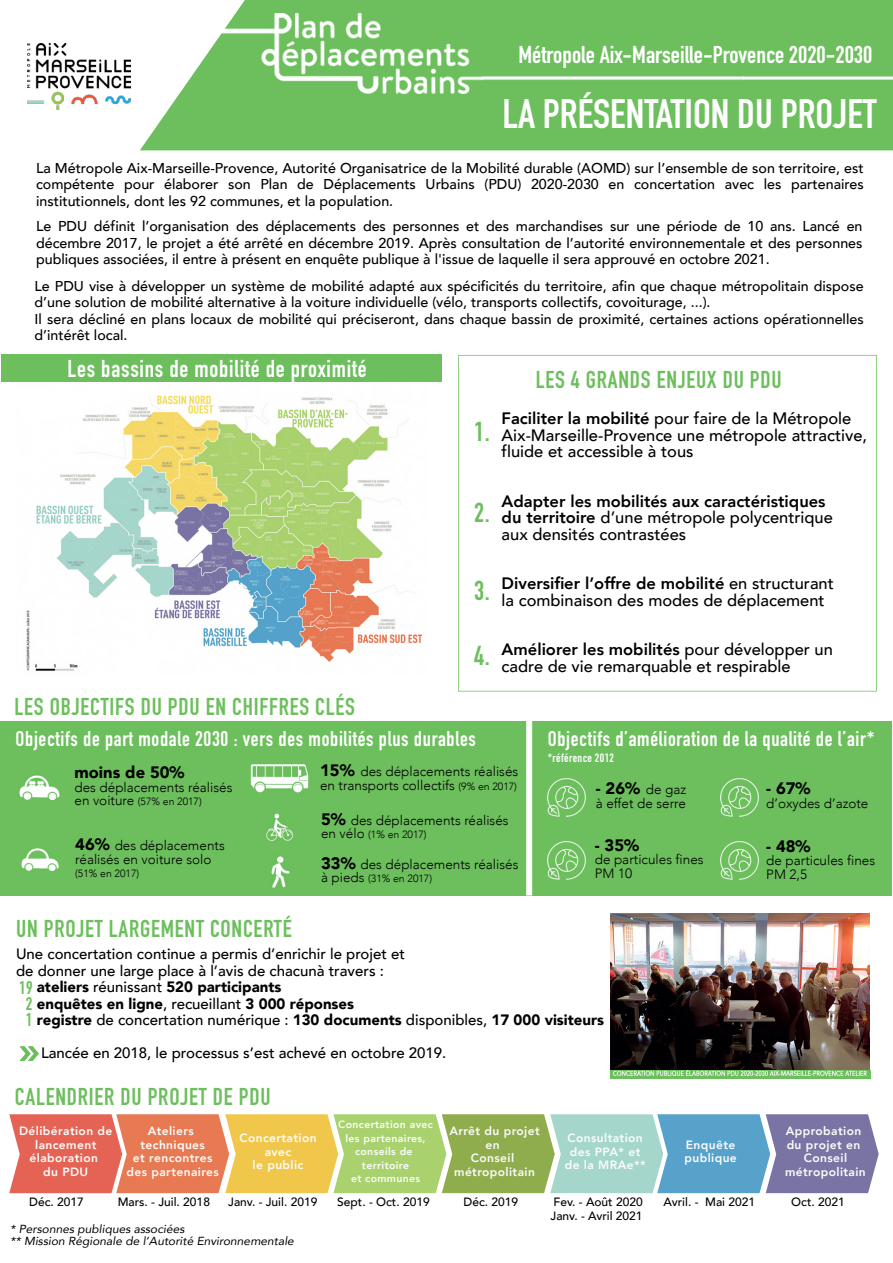
<style>
.page{position:relative;width:893px;height:1263px;background:#fff}
.page>*{position:absolute;margin:0;border:0;box-sizing:border-box;transform-origin:0 0}
.t1{font:700 40.5px "DIN Condensed";color:#fff}
.t2{font:700 27px "DIN Condensed";color:#6cbf5c}
.t3{font:700 24px "DIN Condensed";letter-spacing:.035em;color:#6cbf5c}
.t4{font:700 24px "DIN Condensed";color:#fff}
.t5{font:700 24px "DIN Condensed";letter-spacing:.035em;color:#fff}
.t6{font:700 21px "DIN Condensed";letter-spacing:.035em;color:#fff}
.t7{font:700 18px/16px "DIN Condensed";color:#6cbf5c;text-align:center}
.t8{font:500 16.5px/16.5px "Avenir";color:#000001}
.t9{font:800 16.5px/16.5px "Avenir";color:#000001}
.t10{font:900 16.5px "Avenir";color:#000001}
.t11{font:500 15px "Avenir";color:#000001}
.t12{font:900 15px "Avenir";color:#000001}
.t13{font:500 14.25px/16.5px "Avenir";color:#000001;text-align:justify}
.t14{font:300 13.5px/13.5px "Avenir";color:#000001}
.t15{font:800 12px/13.5px "Avenir";letter-spacing:.035em;color:#fbfcfa;text-align:center}
.t16{font:500 12px "Avenir";color:#000001}
.t17{font:700 12px "DIN Condensed";letter-spacing:.035em;color:#fff}
.t18{font:italic 11.7px/12px "Avenir";color:#000001}
.t19{font:300 10.5px "Avenir";color:#000001}
.t20{font:800 10.5px/13.5px "Avenir";letter-spacing:.035em;color:#fbfcfa;text-align:center}
.s1{font-weight:800}
.s2{font-weight:500}
.s3{font-size:13.5px}
.s4{font-weight:900;font-size:16.5px}
.s5{font-size:10.5px}
.s6{font-weight:900}
</style>
<div class="page">
<svg style="left:140px;top:0;width:753px;height:150px;background:#78c46a"></svg>
<img style="left:212px;top:14px;width:271px;height:79px">
<img style="left:483px;top:73px;width:410px;height:9px">
<img style="left:27px;top:44px;width:104px;height:66px">
<img style="left:26px;top:395px;width:397px;height:276px">
<div style="left:1px;top:355px;width:440px;height:27px;background:#6cbf5c"></div>
<svg style="left:458px;top:355px;width:419px;height:336px"></svg>
<div style="left:0;top:721px;width:892px;height:174px;background:#6cbf5c"></div>
<img style="left:251px;top:764px;width:58px;height:29px">
<img style="left:20px;top:775px;width:40px;height:25px">
<img style="left:266px;top:813px;width:28px;height:28px">
<img style="left:271px;top:856px;width:19px;height:31px">
<img style="left:22px;top:848px;width:36px;height:22px">
<div style="left:526px;top:719px;width:6px;height:176px;background:#fff"></div>
<img style="left:548px;top:779px;width:38px;height:37px">
<img style="left:548px;top:842px;width:38px;height:38px">
<img style="left:721px;top:779px;width:38px;height:37px">
<img style="left:721px;top:842px;width:38px;height:38px">
<img style="left:610px;top:914px;width:259px;height:156px">
<div style="left:611px;top:1070px;width:260px;height:8px;background:#6cbf5c"></div>
<img style="left:614px;top:1071px;width:253px;height:5px">
<img style="left:20px;top:1047px;width:19px;height:13px">
<svg style="left:9px;top:1114px;width:870px;height:79px;background:#b2a785"></svg>
<h3 class="t4" style="left:518px;top:46px;width:355px">Métropole Aix-Marseille-Provence 2020-2030</h3>
<h1 class="t1" style="left:503px;top:100px;width:376px">LA PRÉSENTATION DU PROJET</h1>
<p class="t13" style="left:36px;top:160px;width:829px">La Métropole Aix-Marseille-Provence, Autorité Organisatrice de la Mobilité durable (AOMD) sur l’ensemble de son territoire, est compétente pour élaborer son Plan de Déplacements Urbains (PDU) 2020-2030 en concertation avec les partenaires institutionnels, dont les 92 communes, et la population.</p>
<p class="t13" style="left:36px;top:218px;width:828px">Le PDU définit l’organisation des déplacements des personnes et des marchandises sur une période de 10 ans. Lancé en décembre 2017, le projet a été arrêté en décembre 2019. Après consultation de l’autorité environnementale et des personnes publiques associées, il entre à présent en enquête publique à l'issue de laquelle il sera approuvé en octobre 2021.</p>
<p class="t13" style="left:35px;top:278px;width:831px;text-align:left">Le PDU vise à développer un système de mobilité adapté aux spécificités du territoire, afin que chaque métropolitain dispose d’une solution de mobilité alternative à la voiture individuelle (vélo, transports collectifs, covoiturage, ...).<br>Il sera décliné en plans locaux de mobilité qui préciseront, dans chaque bassin de proximité, certaines actions opérationnelles d’intérêt local.</p>
<h3 class="t5" style="left:67px;top:359px;width:301px">Les bassins de mobilité de proximité</h3>
<h3 class="t3" style="left:536px;top:371px;width:248px">LES 4 GRANDS ENJEUX DU PDU</h3>
<p class="t8" style="left:502px;top:411px;width:367px"><span class="s1">Faciliter la mobilité</span> pour faire de la Métropole<br>Aix-Marseille-Provence une métropole attractive, fluide et accessible à tous</p>
<p class="t9" style="left:502px;top:493px;width:333px">Adapter les mobilités aux caractéristiques du territoire <span class="s2">d’une métropole polycentrique aux densités contrastées</span></p>
<p class="t8" style="left:502px;top:576px;width:334px"><span class="s1">Diversifier l’offre de mobilité</span> en structurant la combinaison des modes de déplacement</p>
<p class="t8" style="left:502px;top:642px;width:333px"><span class="s1">Améliorer les mobilités</span> pour développer un cadre de vie remarquable et respirable</p>
<h2 class="t2" style="left:474px;top:421px;width:17px">1.</h2>
<h2 class="t2" style="left:474px;top:502px;width:17px">2.</h2>
<h2 class="t2" style="left:474px;top:580px;width:17px">3.</h2>
<h2 class="t2" style="left:474px;top:646px;width:17px">4.</h2>
<h3 class="t3" style="left:15px;top:698px;width:342px">LES OBJECTIFS DU PDU EN CHIFFRES CLÉS</h3>
<h3 class="t6" style="left:16px;top:731px;width:462px">Objectifs de part modale 2030 : vers des mobilités plus durables</h3>
<h3 class="t6" style="left:548px;top:731px;width:328px">Objectifs d’amélioration de la qualité de l’air*</h3>
<p class="t17" style="left:548px;top:754px;width:68px">*référence 2012</p>
<p class="t10" style="left:75px;top:762px;width:112px">moins de 50%</p>
<p class="t14" style="left:75px;top:781px;width:159px">des déplacements réalisés</p>
<p class="t19" style="left:75px;top:795px;width:129px"><span class="s3">en voiture</span> (57% en 2017)</p>
<p class="t14" style="left:75px;top:839px;width:151px"><span class="s4">46%</span> des déplacements réalisés en voiture solo</p>
<p class="t19" style="left:75px;top:867px;width:65px">(51% en 2017)</p>
<p class="t14" style="left:320px;top:765px;width:200px"><span class="s4">15%</span> des déplacements réalisés en transports collectifs <span class="s5">(9% en 2017)</span></p>
<p class="t14" style="left:321px;top:814px;width:189px"><span class="s4">5%</span> des déplacements réalisés</p>
<p class="t19" style="left:321px;top:828px;width:107px"><span class="s3">en vélo</span> (1% en 2017)</p>
<p class="t14" style="left:321px;top:858px;width:199px"><span class="s4">33%</span> des déplacements réalisés</p>
<p class="t19" style="left:321px;top:872px;width:112px"><span class="s3">à pieds</span> (31% en 2017)</p>
<p class="t14" style="left:596px;top:783px;width:92px"><span class="s4">- 26%</span> de gaz à effet de serre</p>
<p class="t10" style="left:595px;top:834px;width:46px">- 35%</p>
<p class="t14" style="left:595px;top:853px;width:110px">de particules fines<br>PM 10</p>
<p class="t10" style="left:766px;top:778px;width:46px">- 67%</p>
<p class="t14" style="left:766px;top:797px;width:104px">d’oxydes d’azote</p>
<p class="t10" style="left:766px;top:835px;width:46px">- 48%</p>
<p class="t14" style="left:766px;top:854px;width:110px">de particules fines<br>PM 2,5</p>
<h3 class="t3" style="left:16px;top:920px;width:277px">UN PROJET LARGEMENT CONCERTÉ</h3>
<p class="t11" style="left:16px;top:944px;width:391px">Une concertation continue a permis d’enrichir le projet et</p>
<p class="t11" style="left:16px;top:961px;width:369px">de donner une large place à l’avis de chacunà travers :</p>
<p class="t12" style="left:37px;top:977px;width:246px">ateliers <span class="s2">réunissant</span> 520 participants</p>
<p class="t12" style="left:37px;top:994px;width:319px">enquêtes en ligne<span class="s2">, recueillant</span> 3 000 réponses</p>
<p class="t11" style="left:37px;top:1010px;width:569px"><span class="s6">registre</span> de concertation numérique : <span class="s6">130 documents</span> disponibles, <span class="s6">17 000 visiteurs</span></p>
<p class="t11" style="left:41px;top:1043px;width:407px">Lancée en 2018, le processus s’est achevé en octobre 2019.</p>
<p class="t7" style="left:19px;top:982px;width:15px">19<br>2<br>1</p>
<h3 class="t3" style="left:15px;top:1088px;width:257px">CALENDRIER DU PROJET DE PDU</h3>
<p class="t15" style="left:19px;top:1125px;width:95px">Délibération de lancement élaboration<br>du PDU</p>
<p class="t15" style="left:127px;top:1125px;width:94px">Ateliers techniques<br>et rencontres des partenaires</p>
<p class="t15" style="left:239px;top:1131px;width:79px">Concertation avec<br>le public</p>
<p class="t20" style="left:338px;top:1118px;width:96px">Concertation avec les partenaires, conseils de territoire<br>et communes</p>
<p class="t15" style="left:449px;top:1125px;width:92px">Arrêt du projet en<br>Conseil métropolitain</p>
<p class="t15" style="left:565px;top:1131px;width:82px">Consultation des PPA* et de la MRAe**</p>
<p class="t15" style="left:684px;top:1138px;width:54px;text-align:left">Enquête publique</p>
<p class="t15" style="left:785px;top:1125px;width:82px">Approbation du projet en<br>Conseil métropolitain</p>
<p class="t16" style="left:29px;top:1194px;width:56px">Déc. 2017</p>
<p class="t16" style="left:118px;top:1194px;width:94px">Mars. - Juil. 2018</p>
<p class="t16" style="left:228px;top:1194px;width:91px">Janv. - Juil. 2019</p>
<p class="t16" style="left:337px;top:1194px;width:94px">Sept. - Oct. 2019</p>
<p class="t16" style="left:464px;top:1194px;width:56px">Déc. 2019</p>
<p class="t18" style="left:10px;top:1223px;width:285px">* Personnes publiques associées<br>** Mission Régionale de l’Autorité Environnementale</p>
<p class="t16" style="left:553px;top:1194px;width:91px">Fev. - Août 2020</p>
<p class="t16" style="left:551px;top:1208px;width:94px">Janv. - Avril 2021</p>
<p class="t16" style="left:664px;top:1194px;width:93px">Avril. - Mai 2021</p>
<p class="t16" style="left:791px;top:1194px;width:55px">Oct. 2021</p>
</div>
